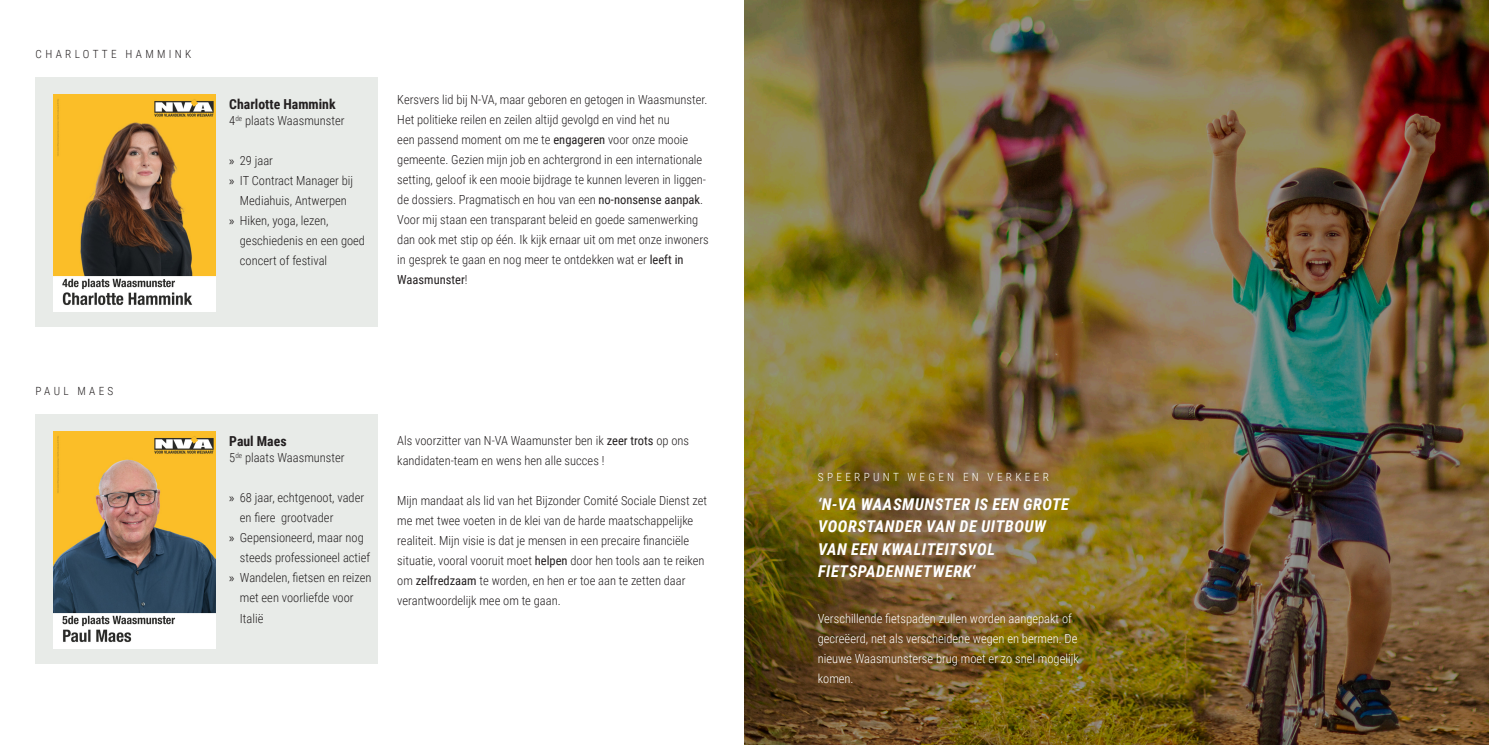
<style>
.page{position:relative;width:1489px;height:745px;background:#fff}
.page>*{position:absolute;margin:0;border:0;box-sizing:border-box;transform-origin:0 0}
.t1{font:italic 700 16.25px/22.5px "Roboto Condensed";letter-spacing:.035em;color:#fff}
.t2{font:700 13.75px "Roboto Condensed";color:#231f20}
.t3{font:300 12.5px/20px "Roboto Condensed";color:#231f20}
.t4{font:300 12.5px/20px "Roboto Condensed";color:#fff}
.koptitel{font:300 11.25px "Roboto Condensed";letter-spacing:.295em;color:#231f20}
.koptitel-2{font:300 11.25px "Roboto Condensed";letter-spacing:.295em;color:#fff}
.s1{font-family:"Myriad Pro";font-weight:400}
.s2{font-weight:400}
</style>
<div class="page">
<div style="left:35px;top:77px;width:343px;height:249px;background:#e8ebe8"></div>
<img style="left:53px;top:94px;width:162px;height:217px">
<div style="left:35px;top:413px;width:343px;height:250px;background:#e8ebe8"></div>
<img style="left:53px;top:431px;width:162px;height:216px">
<img style="left:744px;top:0;width:744px;height:744px">
<p class="koptitel" style="left:36px;top:46px;width:157px">CHARLOTTE HAMMINK</p>
<p class="t2" style="left:229px;top:94px;width:108px">Charlotte Hammink</p>
<p class="t3" style="left:229px;top:110px;width:117px">4<sup>de</sup> plaats Waasmunster</p>
<p class="t3" style="left:229px;top:150px;width:45px"><span class="s1">»</span> 29 jaar</p>
<p class="t3" style="left:229px;top:170px;width:125px;text-align:center"><span class="s1">»</span> IT Contract Manager bij<br>Mediahuis, Antwerpen</p>
<p class="t3" style="left:240px;top:210px;width:127px;text-indent:-11px"><span class="s1">»</span> Hiken, yoga, lezen, geschiedenis en een goed concert of festival</p>
<p class="t3" style="left:397px;top:89px;width:313px">Kersvers lid bij N-VA, maar geboren en getogen in Waasmunster.<br>Het politieke reilen en zeilen altijd gevolgd en vind het nu<br>een passend moment om me te <span class="s2">engageren</span> voor onze mooie gemeente. Gezien mijn job en achtergrond in een internationale setting, geloof ik een mooie bijdrage te kunnen leveren in liggen&shy;de dossiers. Pragmatisch en hou van een <span class="s2">no-nonsense aanpak</span>.<br>Voor mij staan een transparant beleid en goede samenwerking dan ook met stip op één. Ik kijk ernaar uit om met onze inwoners in gesprek te gaan en nog meer te ontdekken wat er <span class="s2">leeft in Waasmunster</span>!</p>
<p class="koptitel" style="left:36px;top:383px;width:79px">PAUL MAES</p>
<p class="t2" style="left:229px;top:431px;width:59px">Paul Maes</p>
<p class="t3" style="left:229px;top:447px;width:117px">5<sup>de</sup> plaats Waasmunster</p>
<p class="t3" style="left:240px;top:487px;width:126px;text-indent:-11px"><span class="s1">»</span> 68 jaar, echtgenoot, vader en fiere grootvader</p>
<p class="t3" style="left:240px;top:527px;width:132px;text-indent:-11px"><span class="s1">»</span> Gepensioneerd, maar nog steeds professioneel actief</p>
<p class="t3" style="left:240px;top:567px;width:133px;text-indent:-11px"><span class="s1">»</span> Wandelen, fietsen en reizen met een voorliefde voor<br>Italië</p>
<p class="t3" style="left:397px;top:429px;width:293px">Als voorzitter van N-VA Waamunster ben ik <span class="s2">zeer trots</span> op ons kandidaten-team en wens hen alle succes !</p>
<p class="t3" style="left:397px;top:489px;width:311px">Mijn mandaat als lid van het Bijzonder Comité Sociale Dienst zet me met twee voeten in de klei van de harde maatschappelijke realiteit. Mijn visie is dat je mensen in een precaire financiële situatie, vooral vooruit moet <span class="s2">helpen</span> door hen tools aan te reiken om <span class="s2">zelfredzaam</span> te worden, en hen er toe aan te zetten daar verantwoordelijk mee om te gaan.</p>
<p class="koptitel-2" style="left:818px;top:468px;width:232px">SPEERPUNT WEGEN EN VERKEER</p>
<p class="t1" style="left:817px;top:491px;width:253px">‘N-VA WAASMUNSTER IS EEN GROTE<br>VOORSTANDER VAN DE UITBOUW</p>
<p class="t1" style="left:818px;top:536px;width:178px">VAN EEN KWALITEITSVOL</p>
<p class="t1" style="left:818px;top:559px;width:159px">FIETSPADENNETWERK’</p>
<p class="t4" style="left:817px;top:607px;width:262px">Verschillende fietspaden zullen worden aangepakt of gecreëerd, net als verscheidene wegen en bermen. De nieuwe Waasmunsterse brug moet er zo snel mogelijk komen.</p>
</div>
